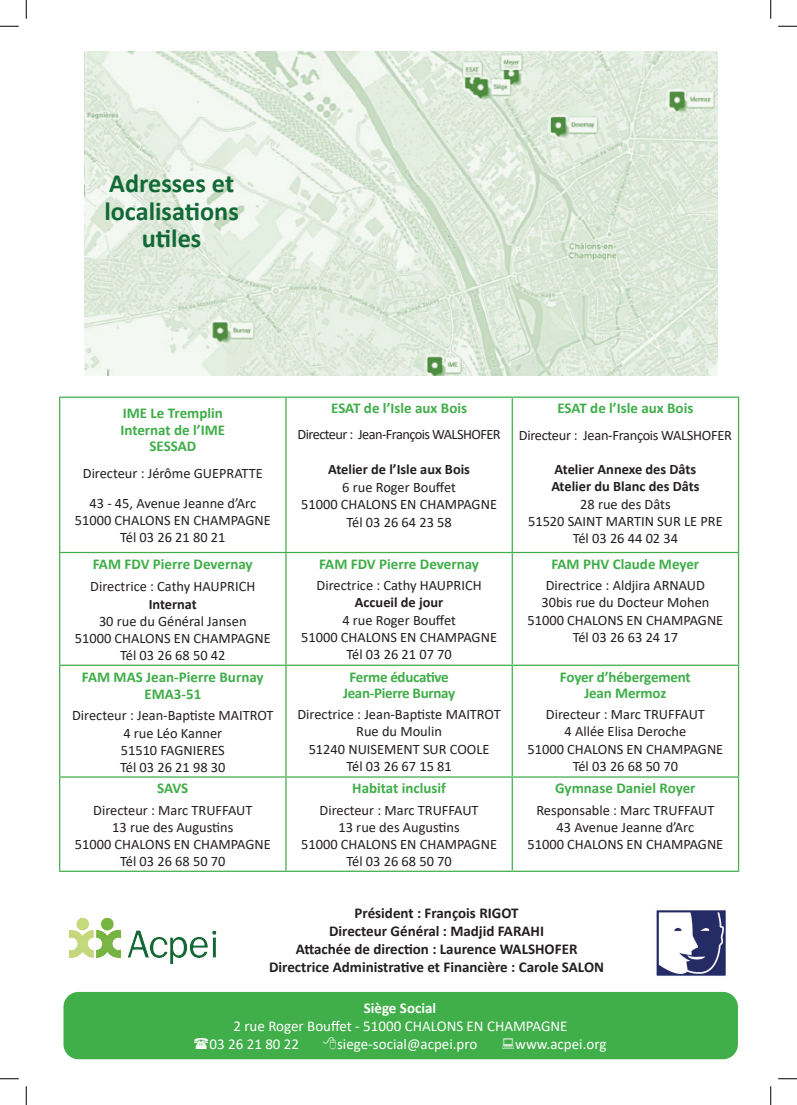
<style>
.page{position:relative;width:797px;height:1105px;background:#fff}
.page>*{position:absolute;margin:0;border:0;box-sizing:border-box;transform-origin:0 0}
.t1{font:700 26.25px/27.5px "Calibri";color:#116a36;text-align:center}
.t2{font:700 15px/16.2px "Calibri";color:#40ae49;text-align:center}
.t3{font:700 15px/18px "Calibri";color:#231f20;text-align:center}
.t4{font:15px/18px "Calibri";color:#fff}
.t5{font:700 15px/16.2px "Calibri";letter-spacing:-.02em;color:#40ae49;text-align:center}
.t6{font:700 15px "Calibri";color:#fff}
.t7{font:14.38px/17.2px "Calibri";color:#231f20;text-align:center}
.t8{font:700 14.38px/17.2px "Calibri";color:#231f20}
.t9{font:14.38px "Calibri";letter-spacing:-.04em;color:#231f20}
.t10{font:14.38px "Calibri";letter-spacing:-.02em;color:#231f20}
</style>
<div class="page">
<img style="left:69px;top:917px;width:148px;height:47px">
<img style="left:85px;top:51px;width:632px;height:324px">
<img style="left:656px;top:910px;width:70px;height:66px">
<hr style="left:59px;top:397px;width:227px;height:1px;background:#40ae49">
<hr style="left:59px;top:398px;width:1px;height:154px;background:#40ae49">
<hr style="left:286px;top:397px;width:226px;height:1px;background:#40ae49">
<hr style="left:285px;top:398px;width:1px;height:154px;background:#40ae49">
<hr style="left:512px;top:397px;width:227px;height:1px;background:#40ae49">
<hr style="left:511px;top:398px;width:2px;height:154px;background:#40ae49">
<hr style="left:738px;top:398px;width:1px;height:154px;background:#40ae49">
<hr style="left:59px;top:552px;width:227px;height:1px;background:#40ae49">
<hr style="left:59px;top:553px;width:1px;height:112px;background:#40ae49">
<hr style="left:286px;top:552px;width:226px;height:1px;background:#40ae49">
<hr style="left:285px;top:553px;width:1px;height:112px;background:#40ae49">
<hr style="left:512px;top:552px;width:227px;height:1px;background:#40ae49">
<hr style="left:511px;top:553px;width:2px;height:112px;background:#40ae49">
<hr style="left:738px;top:553px;width:1px;height:112px;background:#40ae49">
<hr style="left:59px;top:665px;width:227px;height:1px;background:#40ae49">
<hr style="left:59px;top:666px;width:1px;height:110px;background:#40ae49">
<hr style="left:286px;top:665px;width:226px;height:1px;background:#40ae49">
<hr style="left:285px;top:666px;width:1px;height:110px;background:#40ae49">
<hr style="left:512px;top:665px;width:227px;height:1px;background:#40ae49">
<hr style="left:511px;top:666px;width:2px;height:110px;background:#40ae49">
<hr style="left:738px;top:666px;width:1px;height:110px;background:#40ae49">
<hr style="left:59px;top:776px;width:227px;height:2px;background:#40ae49">
<hr style="left:59px;top:778px;width:1px;height:93px;background:#40ae49">
<hr style="left:286px;top:776px;width:226px;height:2px;background:#40ae49">
<hr style="left:285px;top:778px;width:1px;height:93px;background:#40ae49">
<hr style="left:512px;top:776px;width:227px;height:2px;background:#40ae49">
<hr style="left:511px;top:778px;width:2px;height:93px;background:#40ae49">
<hr style="left:738px;top:778px;width:1px;height:93px;background:#40ae49">
<hr style="left:59px;top:871px;width:227px;height:1px;background:#40ae49">
<hr style="left:286px;top:871px;width:226px;height:1px;background:#40ae49">
<hr style="left:512px;top:871px;width:227px;height:1px;background:#40ae49">
<div style="left:63px;top:992px;width:675px;height:67px;background:#40ae49;border-radius:15px"></div>
<svg style="left:0;top:25px;width:19px;height:2px"></svg>
<svg style="left:778px;top:25px;width:19px;height:2px"></svg>
<svg style="left:0;top:1078px;width:19px;height:1px"></svg>
<svg style="left:778px;top:1078px;width:19px;height:1px"></svg>
<svg style="left:25px;top:0;width:2px;height:19px"></svg>
<svg style="left:25px;top:1086px;width:2px;height:19px"></svg>
<svg style="left:770px;top:0;width:1px;height:19px"></svg>
<svg style="left:770px;top:1086px;width:1px;height:19px"></svg>
<h1 class="t1" style="left:104px;top:169px;width:136px">Adresses et localisations utiles</h1>
<p class="t2" style="left:120px;top:405px;width:106px">IME Le Tremplin<br>Internat de l’IME<br>SESSAD</p>
<p class="t7" style="left:83px;top:458px;width:181px;line-height:29.8px">Directeur : Jérôme GUEPRATTE<br>43 - 45, Avenue Jeanne d’Arc</p>
<p class="t7" style="left:75px;top:511px;width:197px">51000 CHALONS EN CHAMPAGNE<br>Tél 03 26 21 80 21</p>
<p class="t2" style="left:93px;top:555px;width:161px">FAM FDV Pierre Devernay</p>
<p class="t7" style="left:90px;top:577px;width:166px">Directrice : Cathy HAUPRICH</p>
<p class="t8" style="left:149px;top:595px;width:50px">Internat</p>
<p class="t7" style="left:75px;top:612px;width:197px">30 rue du Général Jansen<br>51000 CHALONS EN CHAMPAGNE<br>Tél 03 26 68 50 42</p>
<p class="t2" style="left:82px;top:668px;width:183px;line-height:17.5px">FAM MAS Jean-Pierre Burnay<br>EMA3-51</p>
<p class="t7" style="left:72px;top:706px;width:203px">Directeur : Jean-Baptiste MAITROT<br>4 rue Léo Kanner<br>51510 FAGNIERES<br>Tél 03 26 21 98 30</p>
<p class="t2" style="left:157px;top:780px;width:33px">SAVS</p>
<p class="t7" style="left:75px;top:801px;width:197px">Directeur : Marc TRUFFAUT<br>13 rue des Augustins<br>51000 CHALONS EN CHAMPAGNE<br>Tél 03 26 68 50 70</p>
<p class="t2" style="left:331px;top:400px;width:137px">ESAT de l’Isle aux Bois</p>
<p class="t9" style="left:297px;top:425px;width:205px">Directeur : Jean-François WALSHOFER</p>
<p class="t8" style="left:328px;top:461px;width:143px">Atelier de l’Isle aux Bois</p>
<p class="t7" style="left:301px;top:478px;width:197px">6 rue Roger Bouffet<br>51000 CHALONS EN CHAMPAGNE<br>Tél 03 26 64 23 58</p>
<p class="t2" style="left:319px;top:555px;width:161px">FAM FDV Pierre Devernay</p>
<p class="t7" style="left:316px;top:576px;width:166px">Directrice : Cathy HAUPRICH</p>
<p class="t8" style="left:355px;top:594px;width:90px">Accueil de jour</p>
<p class="t7" style="left:301px;top:611px;width:197px">4 rue Roger Bouffet<br>51000 CHALONS EN CHAMPAGNE<br>Tél 03 26 21 07 70</p>
<p class="t5" style="left:343px;top:668px;width:114px">Ferme éducative<br>Jean-Pierre Burnay</p>
<p class="t7" style="left:297px;top:705px;width:205px">Directrice : Jean-Baptiste MAITROT<br>Rue du Moulin<br>51240 NUISEMENT SUR COOLE<br>Tél 03 26 67 15 81</p>
<p class="t2" style="left:352px;top:780px;width:95px">Habitat inclusif</p>
<p class="t7" style="left:301px;top:801px;width:197px">Directeur : Marc TRUFFAUT<br>13 rue des Augustins<br>51000 CHALONS EN CHAMPAGNE<br>Tél 03 26 68 50 70</p>
<p class="t2" style="left:557px;top:400px;width:137px">ESAT de l’Isle aux Bois</p>
<p class="t10" style="left:519px;top:425px;width:215px">Directeur : Jean-François WALSHOFER</p>
<p class="t8" style="left:551px;top:461px;width:149px">Atelier Annexe des Dâts<br>Atelier du Blanc des Dâts</p>
<p class="t7" style="left:528px;top:495px;width:196px">28 rue des Dâts<br>51520 SAINT MARTIN SUR LE PRE<br>Tél 03 26 44 02 34</p>
<p class="t2" style="left:551px;top:555px;width:149px">FAM PHV Claude Meyer</p>
<p class="t7" style="left:527px;top:576px;width:197px">Directrice : Aldjira ARNAUD<br>30bis rue du Docteur Mohen<br>51000 CHALONS EN CHAMPAGNE<br>Tél 03 26 63 24 17</p>
<p class="t2" style="left:560px;top:668px;width:132px">Foyer d’hébergement<br>Jean Mermoz</p>
<p class="t7" style="left:527px;top:705px;width:197px">Directeur : Marc TRUFFAUT<br>4 Allée Elisa Deroche<br>51000 CHALONS EN CHAMPAGNE<br>Tél 03 26 68 50 70</p>
<p class="t2" style="left:555px;top:780px;width:142px">Gymnase Daniel Royer</p>
<p class="t7" style="left:527px;top:801px;width:197px">Responsable : Marc TRUFFAUT<br>43 Avenue Jeanne d’Arc<br>51000 CHALONS EN CHAMPAGNE</p>
<p class="t3" style="left:269px;top:903px;width:336px">Président : François RIGOT<br>Directeur Général : Madjid FARAHI<br>Attachée de direction : Laurence WALSHOFER Directrice Administrative et Financière : Carole SALON</p>
<p class="t6" style="left:363px;top:998px;width:74px">Siège Social</p>
<p class="t4" style="left:209px;top:1017px;width:359px;text-indent:24px">2 rue Roger Bouffet - 51000 CHALONS EN CHAMPAGNE<br>03 26 21 80 22</p>
<p class="t4" style="left:337px;top:1035px;width:142px">siege-social@acpei.pro</p>
<p class="t4" style="left:515px;top:1035px;width:93px">www.acpei.org</p>
</div>
